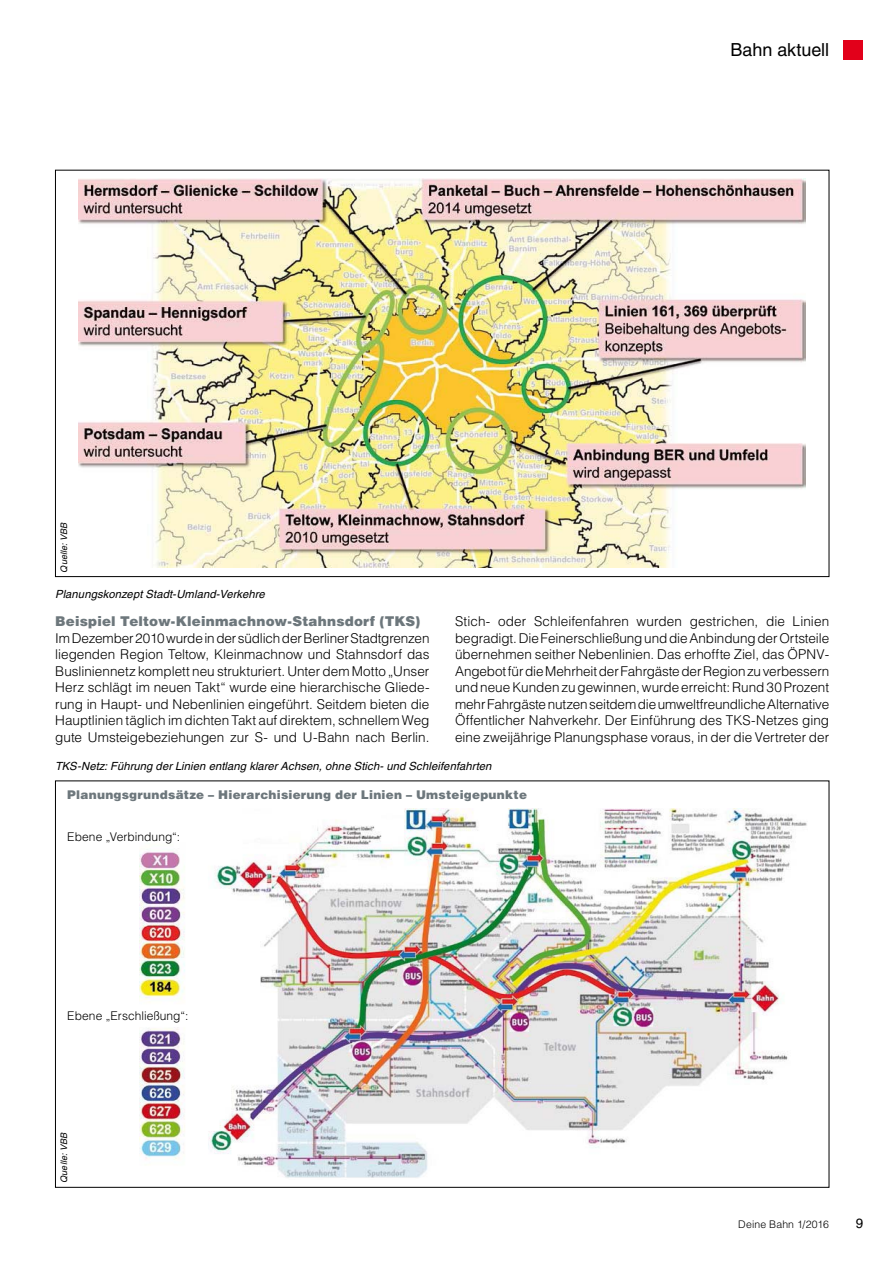
<style>
.page{position:relative;width:893px;height:1263px;background:#fff}
.page>*{position:absolute;margin:0;border:0;box-sizing:border-box;transform-origin:0 0}
.t1{font:18px "Helvetica LT";letter-spacing:-.005em;color:#000}
.t2{font:300 13.5px/16.5px "Helvetica LT";color:#000;text-align:justify}
.t3{font:900 13.5px "Helvetica LT";letter-spacing:.015em;color:#6d777c}
.t4{font:13.5px "Helvetica LT";color:#000}
.t5{font:900 12px "Helvetica LT";letter-spacing:.02em;color:#6d777c}
.t6{font:300 12px "Helvetica LT";letter-spacing:.005em;color:#000}
.t7{font:italic 11.25px "Helvetica LT";letter-spacing:.01em;color:#000}
.t8{font:300 10.5px "Helvetica LT";letter-spacing:.01em;color:#000}
.t9{font:italic 9px "Helvetica LT";color:#000}
</style>
<div class="page">
<div style="left:844px;top:40px;width:19px;height:19px;background:#e2001a"></div>
<img style="left:79px;top:179px;width:726px;height:389px">
<img style="left:139px;top:808px;width:668px;height:370px">
<h1 class="t1" style="left:730px;top:40px;width:100px">Bahn aktuell</h1>
<p class="t9" style="left:59px;top:572px;width:52px;rotate:-90deg">Quelle: VBB</p>
<p class="t7" style="left:55px;top:588px;width:211px">Planungskonzept Stadt-Umland-Verkehre</p>
<p class="t3" style="left:55px;top:613px;width:367px">Beispiel Teltow-Kleinmachnow-Stahnsdorf (TKS)</p>
<p class="t2" style="left:55px;top:630px;width:376px">Im Dezember 2010 wurde in der südlich der Berliner Stadtgrenzen liegenden Region Teltow, Kleinmachnow und Stahnsdorf das Busliniennetz komplett neu strukturiert. Unter dem Motto „Unser Herz schlägt im neuen Takt“ wurde eine hierarchische Gliede&shy;rung in Haupt- und Nebenlinien eingeführt. Seitdem bieten die Hauptlinien täglich im dichten Takt auf direktem, schnellem Weg gute Umsteigebeziehungen zur S- und U-Bahn nach Berlin.</p>
<p class="t2" style="left:455px;top:613px;width:376px">Stich- oder Schleifenfahren wurden gestrichen, die Linien begradigt. Die Feinerschließung und die Anbindung der Ortsteile übernehmen seither Nebenlinien. Das erhoffte Ziel, das ÖPNV-Angebot für die Mehrheit der Fahrgäste der Region zu verbessern und neue Kunden zu gewinnen, wurde erreicht: Rund 30 Prozent mehr Fahrgäste nutzen seitdem die umweltfreundliche Alternative Öffentlicher Nahverkehr. Der Einführung des TKS-Netzes ging eine zweijährige Planungsphase voraus, in der die Vertreter der</p>
<p class="t7" style="left:55px;top:760px;width:438px">TKS-Netz: Führung der Linien entlang klarer Achsen, ohne Stich- und Schleifenfahrten</p>
<p class="t5" style="left:67px;top:787px;width:461px">Planungsgrundsätze – Hierarchisierung der Linien – Umsteigepunkte</p>
<p class="t6" style="left:67px;top:830px;width:114px">Ebene „Verbindung“:</p>
<p class="t6" style="left:67px;top:1008px;width:122px">Ebene „Erschließung“:</p>
<p class="t9" style="left:59px;top:1183px;width:52px;rotate:-90deg">Quelle: VBB</p>
<p class="t8" style="left:738px;top:1217px;width:92px">Deine Bahn 1/2016</p>
<p class="t4" style="left:856px;top:1215px;width:9px">9</p>
</div>
